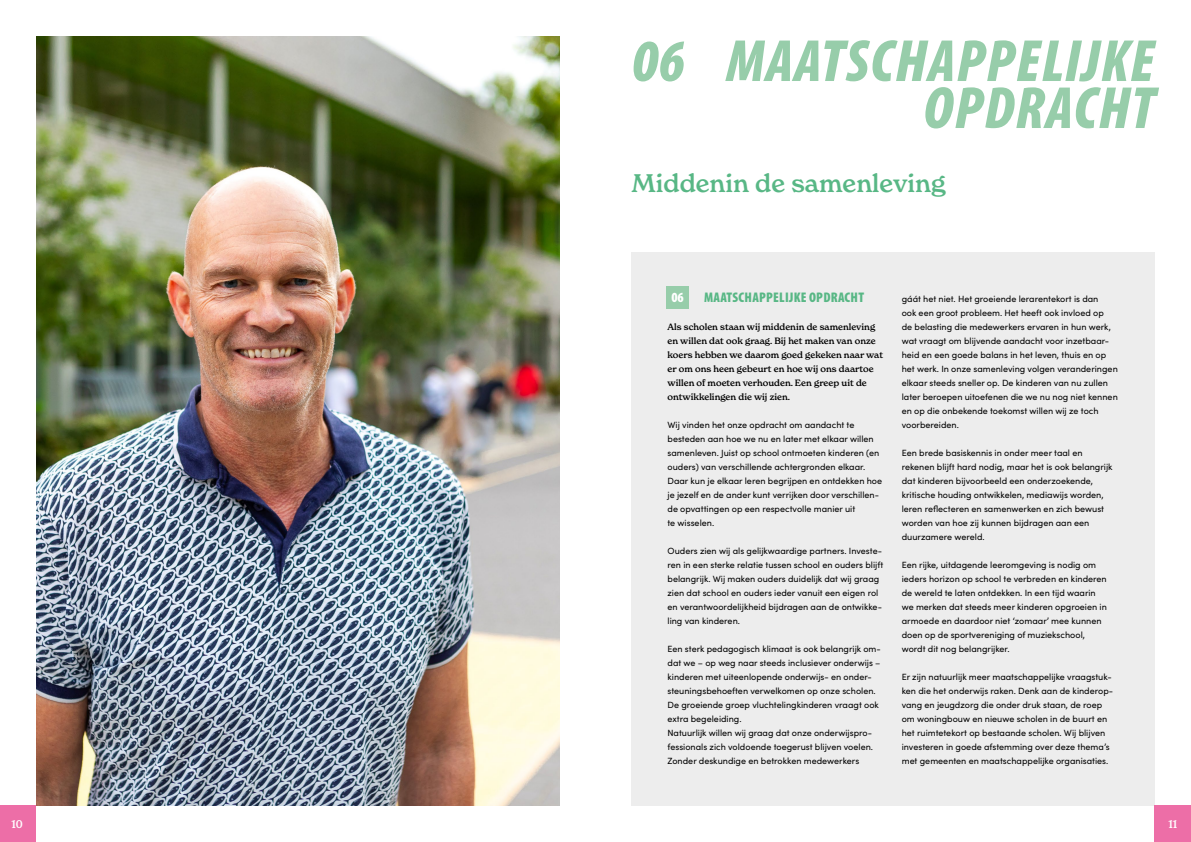
<style>
.page{position:relative;width:1191px;height:842px;background:#fff}
.page>*{position:absolute;margin:0;border:0;box-sizing:border-box;transform-origin:0 0}
.t1{font:italic 900 condensed 60px/47px "Myriad Pro";letter-spacing:.02em;color:#97cdaa;text-align:right}
.t2{font:500 25px "New Spirit";color:#58b785}
.t3{font:900 condensed 14px "Myriad Pro";letter-spacing:.02em;color:#58b785}
.t4{font:900 condensed 14px "Myriad Pro";color:#fff}
.t5{font:500 11px "New Spirit";color:#fff}
.t6{font:9px/14px "Sofia Pro";color:#000}
.t7{font:500 9px/14px "New Spirit";color:#000}
</style>
<div class="page">
<div style="left:631px;top:252px;width:524px;height:554px;background:#ededed"></div>
<div style="left:666px;top:286px;width:22px;height:23px;background:#97cdaa"></div>
<div style="left:0;top:806px;width:35px;height:36px;background:#ed6ea7"></div>
<div style="left:1155px;top:806px;width:36px;height:36px;background:#ed6ea7"></div>
<img style="left:36px;top:36px;width:523px;height:770px">
<h1 class="t1" style="left:631px;top:36px;width:524px">06 MAATSCHAPPELIJKE<br>OPDRACHT</h1>
<h2 class="t2" style="left:631px;top:168px;width:316px">Middenin de samenleving</h2>
<h3 class="t4" style="left:671px;top:288px;width:14px">06</h3>
<h3 class="t3" style="left:704px;top:288px;width:161px">MAATSCHAPPELIJKE OPDRACHT</h3>
<p class="t7" style="left:667px;top:320px;width:217px">Als scholen staan wij middenin de samenleving en willen dat ook graag. Bij het maken van onze koers hebben we daarom goed gekeken naar wat er om ons heen gebeurt en hoe wij ons daartoe willen of moeten verhouden. Een greep uit de ontwikkelingen die wij zien.</p>
<p class="t6" style="left:667px;top:417px;width:216px">Wij vinden het onze opdracht om aandacht te besteden aan hoe we nu en later met elkaar willen samenleven. Juist op school ontmoeten kinderen (en ouders) van verschillende achtergronden elkaar.<br>Daar kun je elkaar leren begrijpen en ontdekken hoe je jezelf en de ander kunt verrijken door verschillen&shy;de opvattingen op een respectvolle manier uit<br>te wisselen.</p>
<p class="t6" style="left:667px;top:543px;width:217px">Ouders zien wij als gelijkwaardige partners. Investe&shy;ren in een sterke relatie tussen school en ouders blijft belangrijk. Wij maken ouders duidelijk dat wij graag zien dat school en ouders ieder vanuit een eigen rol en verantwoordelijkheid bijdragen aan de ontwikke&shy;ling van kinderen.</p>
<p class="t6" style="left:667px;top:641px;width:215px">Een sterk pedagogisch klimaat is ook belangrijk om&shy;dat we – op weg naar steeds inclusiever onderwijs – kinderen met uiteenlopende onderwijs- en onder&shy;steuningsbehoeften verwelkomen op onze scholen.<br>De groeiende groep vluchtelingkinderen vraagt ook extra begeleiding.<br>Natuurlijk willen wij graag dat onze onderwijspro&shy;fessionals zich voldoende toegerust blijven voelen.<br>Zonder deskundige en betrokken medewerkers</p>
<p class="t6" style="left:901px;top:291px;width:218px">gáát het niet. Het groeiende lerarentekort is dan<br>ook een groot probleem. Het heeft ook invloed op<br>de belasting die medewerkers ervaren in hun werk, wat vraagt om blijvende aandacht voor inzetbaar&shy;heid en een goede balans in het leven, thuis en op het werk. In onze samenleving volgen veranderingen elkaar steeds sneller op. De kinderen van nu zullen later beroepen uitoefenen die we nu nog niet kennen en op die onbekende toekomst willen wij ze toch voorbereiden.</p>
<p class="t6" style="left:901px;top:445px;width:212px">Een brede basiskennis in onder meer taal en rekenen blijft hard nodig, maar het is ook belangrijk dat kinderen bijvoorbeeld een onderzoekende, kritische houding ontwikkelen, mediawijs worden, leren reflecteren en samenwerken en zich bewust worden van hoe zij kunnen bijdragen aan een duurzamere wereld.</p>
<p class="t6" style="left:901px;top:557px;width:207px">Een rijke, uitdagende leeromgeving is nodig om ieders horizon op school te verbreden en kinderen de wereld te laten ontdekken. In een tijd waarin we merken dat steeds meer kinderen opgroeien in armoede en daardoor niet ‘zomaar’ mee kunnen doen op de sportvereniging of muziekschool, wordt dit nog belangrijker.</p>
<p class="t6" style="left:901px;top:670px;width:213px">Er zijn natuurlijk meer maatschappelijke vraagstuk&shy;ken die het onderwijs raken. Denk aan de kinderop&shy;vang en jeugdzorg die onder druk staan, de roep om woningbouw en nieuwe scholen in de buurt en het ruimtetekort op bestaande scholen. Wij blijven investeren in goede afstemming over deze thema’s met gemeenten en maatschappelijke organisaties.</p>
<p class="t5" style="left:12px;top:817px;width:13px">10</p>
<p class="t5" style="left:1168px;top:817px;width:10px">11</p>
</div>
